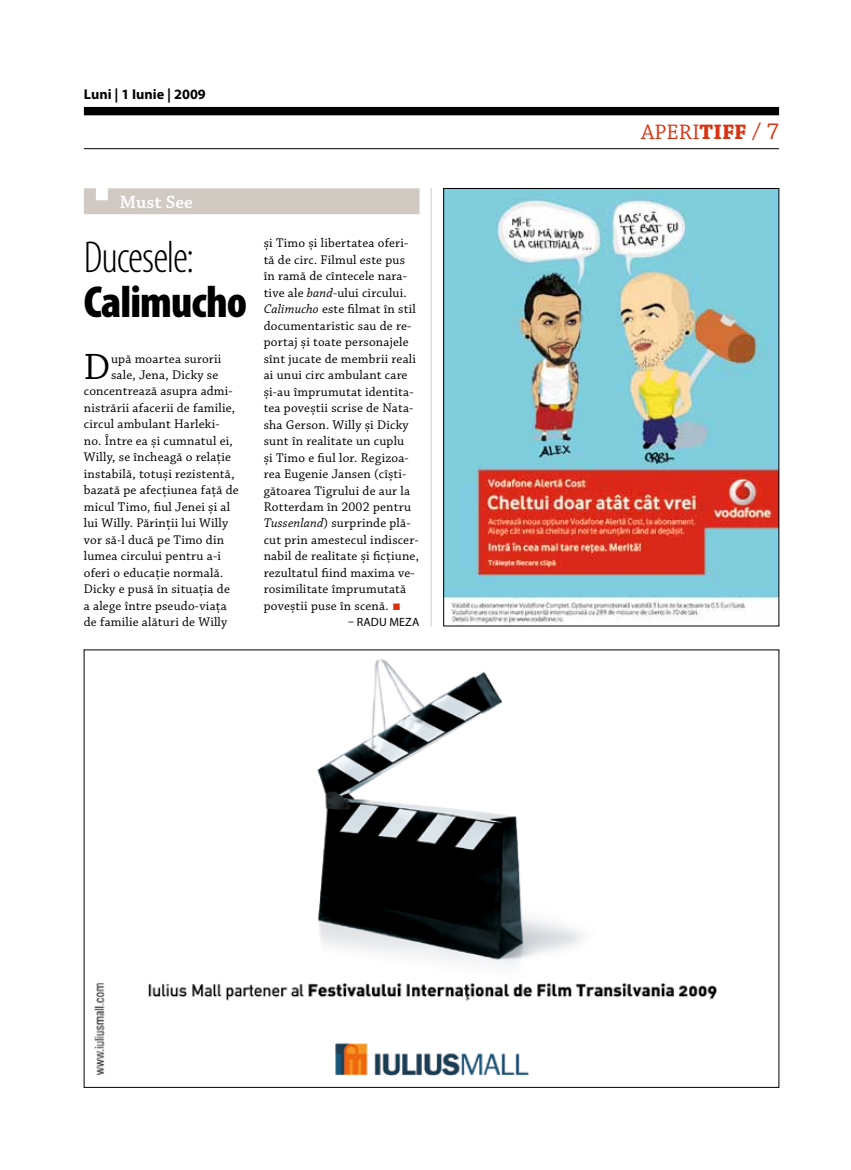
<style>
.page{position:relative;width:851px;height:1170px;background:#fff}
.page>*{position:absolute;margin:0;border:0;box-sizing:border-box;transform-origin:0 0}
.t1{font:300 condensed 45px "Myriad Pro";letter-spacing:-.025em;color:#000}
.t2{font:900 condensed 45px "Myriad Pro";letter-spacing:-.02em;color:#000}
.t3{font:38.55px "Chaparral Pro";color:#000}
.t4{font:22.05px "Chaparral Pro";letter-spacing:.005em;color:#da3210}
.t5{font:600 18.75px "Chaparral Pro";color:#fff}
.t6{font:700 14.25px "Myriad Pro";color:#000}
.t7{font:13.2px/16.5px "Chaparral Pro";letter-spacing:.015em;color:#000}
.t8{font:12px "Myriad Pro";color:#000}
.s1{font-style:italic}
.s2{font-family:"Klavika";color:#da3210}
.s3{font-weight:700}
.s4{font-size:24px}
</style>
<div class="page">
<div style="left:84px;top:107px;width:695px;height:8px;background:#000"></div>
<hr style="left:84px;top:148px;width:695px;height:1px;background:#000">
<img style="left:94px;top:659px;width:624px;height:417px">
<img style="left:445px;top:190px;width:332px;height:434px">
<div style="left:443px;top:188px;width:336px;height:438px;border:1px solid #000"></div>
<div style="left:84px;top:188px;width:335px;height:26px;background:#d0cac2"></div>
<hr style="left:430px;top:188px;width:1px;height:438px;background:#d0cac2">
<p class="t6" style="left:84px;top:85px;width:123px">Luni | 1 Iunie | 2009</p>
<h3 class="t5" style="left:120px;top:191px;width:75px">Must See</h3>
<h1 class="t1" style="left:84px;top:230px;width:112px">Ducesele:</h1>
<h1 class="t2" style="left:84px;top:273px;width:165px">Calimucho</h1>
<h2 class="t3" style="left:84px;top:345px;width:28px">D</h2>
<p class="t7" style="left:111px;top:350px;width:112px">upă moartea surorii</p>
<p class="t7" style="left:111px;top:367px;width:109px">sale, Jena, Dicky se</p>
<p class="t7" style="left:84px;top:383px;width:150px">concentrează asupra admi-</p>
<p class="t7" style="left:84px;top:400px;width:153px">nistrării afacerii de familie,</p>
<p class="t7" style="left:84px;top:416px;width:137px">circul ambulant Harleki-</p>
<p class="t7" style="left:84px;top:433px;width:150px">no. Între ea şi cumnatul ei,</p>
<p class="t7" style="left:84px;top:449px;width:149px">Willy, se încheagă o relaţie</p>
<p class="t7" style="left:84px;top:466px;width:152px">instabilă, totuşi rezistentă,</p>
<p class="t7" style="left:84px;top:482px;width:156px">bazată pe afecţiunea faţă de</p>
<p class="t7" style="left:84px;top:499px;width:148px">micul Timo, fiul Jenei şi al</p>
<p class="t7" style="left:84px;top:515px;width:146px">lui Willy. Părinţii lui Willy</p>
<p class="t7" style="left:84px;top:532px;width:142px">vor să-l ducă pe Timo din</p>
<p class="t7" style="left:84px;top:548px;width:138px">lumea circului pentru a-i</p>
<p class="t7" style="left:84px;top:565px;width:141px">oferi o educaţie normală.</p>
<p class="t7" style="left:84px;top:581px;width:147px">Dicky e pusă în situaţia de</p>
<p class="t7" style="left:84px;top:598px;width:144px">a alege între pseudo-viaţa</p>
<p class="t7" style="left:84px;top:614px;width:145px">de familie alături de Willy</p>
<p class="t7" style="left:264px;top:235px;width:157px">şi Timo şi libertatea oferi&shy;tă de circ. Filmul este pus în ramă de cîntecele nara&shy;tive ale <span class="s1">band</span>-ului circului.<br><span class="s1">Calimucho</span> este filmat în stil documentaristic sau de re&shy;portaj și toate personajele sînt jucate de membrii reali ai unui circ ambulant care şi-au împrumutat identita&shy;tea poveştii scrise de Nata&shy;sha Gerson. Willy şi Dicky sunt în realitate un cuplu<br>şi Timo e fiul lor. Regizoa&shy;rea Eugenie Jansen (cîşti&shy;gătoarea Tigrului de aur la<br>Rotterdam în 2002 pentru<br><span class="s1">Tussenland</span>) surprinde plă&shy;cut prin amestecul indiscer&shy;nabil de realitate şi ficţiune, rezultatul fiind maxima ve&shy;rosimilitate împrumutată poveştii puse în scenă. <span class="s2">•</span></p>
<p class="t8" style="left:348px;top:614px;width:73px">– RADU MEZA</p>
<h3 class="t4" style="left:641px;top:120px;width:139px">APERI<span class="s3">TIFF</span> <span class="s4">/ 7</span></h3>
</div>
